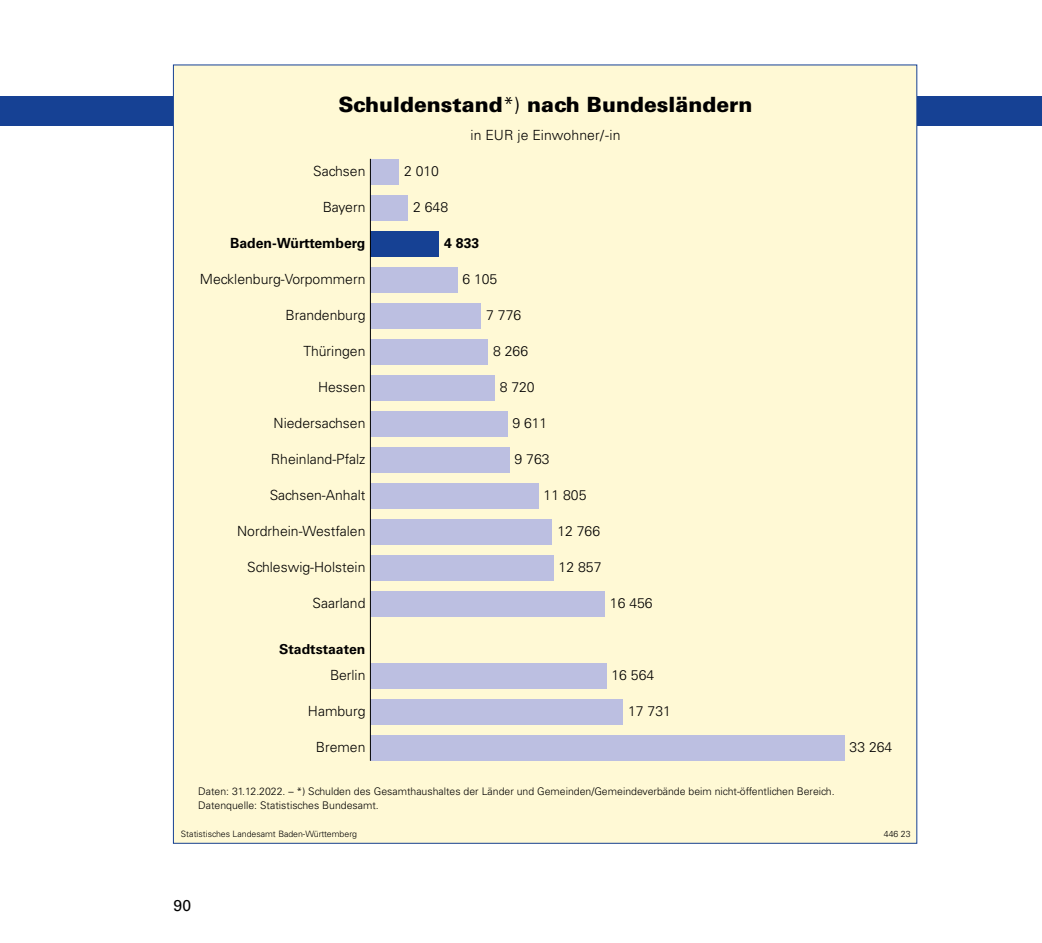
<style>
.page{position:relative;width:1042px;height:943px;background:#fff}
.page>*{position:absolute;margin:0;border:0;box-sizing:border-box;transform-origin:0 0}
.t1{font:900 21px "Univers";color:#000}
.t2{font:15.75px "Univers";color:#000}
.t3{font:300 14px "Univers";color:#000}
.t4{font:700 14px "Univers";color:#000}
.t5{font:700 13.83px "Univers";color:#000}
.t6{font:300 10.5px/14px "Univers";color:#000}
.t7{font:300 8.75px "Univers";color:#000}
.s1{font-weight:300}
</style>
<div class="page">
<div style="left:0;top:96px;width:1042px;height:30px;background:#164194"></div>
<div style="left:173px;top:65px;width:744px;height:778px;background:#fff9d5"></div>
<div style="left:370px;top:159px;width:29px;height:26px;background:#bcbfe1"></div>
<div style="left:370px;top:195px;width:38px;height:26px;background:#bcbfe1"></div>
<div style="left:370px;top:231px;width:69px;height:26px;background:#164194"></div>
<div style="left:370px;top:267px;width:87px;height:26px;background:#bcbfe1"></div>
<div style="left:370px;top:303px;width:111px;height:26px;background:#bcbfe1"></div>
<div style="left:370px;top:339px;width:118px;height:26px;background:#bcbfe1"></div>
<div style="left:370px;top:375px;width:125px;height:26px;background:#bcbfe1"></div>
<div style="left:370px;top:411px;width:137px;height:26px;background:#bcbfe1"></div>
<div style="left:370px;top:447px;width:139px;height:26px;background:#bcbfe1"></div>
<div style="left:370px;top:483px;width:169px;height:26px;background:#bcbfe1"></div>
<div style="left:370px;top:519px;width:182px;height:25px;background:#bcbfe1"></div>
<div style="left:370px;top:555px;width:184px;height:25px;background:#bcbfe1"></div>
<div style="left:370px;top:591px;width:235px;height:25px;background:#bcbfe1"></div>
<div style="left:370px;top:663px;width:236px;height:25px;background:#bcbfe1"></div>
<div style="left:370px;top:699px;width:253px;height:25px;background:#bcbfe1"></div>
<div style="left:370px;top:734px;width:474px;height:26px;background:#bcbfe1"></div>
<hr style="left:370px;top:159px;width:1px;height:601px;background:#000">
<p class="t1" style="left:338px;top:91px;width:416px">Schuldenstand<span class="s1">*)</span> nach Bundesländern</p>
<p class="t3" style="left:470px;top:126px;width:152px">in EUR je Einwohner/-in</p>
<p class="t3" style="left:313px;top:163px;width:54px">Sachsen</p>
<p class="t3" style="left:404px;top:163px;width:37px">2 010</p>
<p class="t3" style="left:413px;top:199px;width:37px">2 648</p>
<p class="t4" style="left:444px;top:235px;width:37px">4 833</p>
<p class="t3" style="left:462px;top:271px;width:37px">6 105</p>
<p class="t3" style="left:486px;top:307px;width:37px">7 776</p>
<p class="t3" style="left:493px;top:343px;width:37px">8 266</p>
<p class="t3" style="left:500px;top:378px;width:37px">8 720</p>
<p class="t3" style="left:512px;top:414px;width:37px">9 611</p>
<p class="t3" style="left:514px;top:450px;width:37px">9 763</p>
<p class="t3" style="left:544px;top:486px;width:44px">11 805</p>
<p class="t3" style="left:557px;top:522px;width:44px">12 766</p>
<p class="t3" style="left:559px;top:558px;width:44px">12 857</p>
<p class="t3" style="left:323px;top:199px;width:44px">Bayern</p>
<p class="t4" style="left:230px;top:235px;width:137px">Baden-Württemberg</p>
<p class="t3" style="left:200px;top:271px;width:167px">Mecklenburg-Vorpommern</p>
<p class="t3" style="left:285px;top:307px;width:82px">Brandenburg</p>
<p class="t3" style="left:303px;top:343px;width:63px">Thüringen</p>
<p class="t3" style="left:318px;top:379px;width:49px">Hessen</p>
<p class="t3" style="left:274px;top:414px;width:93px">Niedersachsen</p>
<p class="t3" style="left:271px;top:450px;width:96px">Rheinland-Pfalz</p>
<p class="t3" style="left:270px;top:486px;width:97px">Sachsen-Anhalt</p>
<p class="t3" style="left:237px;top:522px;width:130px">Nordrhein-Westfalen</p>
<p class="t3" style="left:247px;top:558px;width:120px">Schleswig-Holstein</p>
<p class="t3" style="left:313px;top:594px;width:54px">Saarland</p>
<p class="t3" style="left:610px;top:594px;width:44px">16 456</p>
<p class="t5" style="left:279px;top:641px;width:88px">Stadtstaaten</p>
<p class="t3" style="left:330px;top:666px;width:37px">Berlin</p>
<p class="t3" style="left:308px;top:702px;width:59px">Hamburg</p>
<p class="t3" style="left:316px;top:738px;width:51px">Bremen</p>
<p class="t3" style="left:611px;top:666px;width:44px">16 564</p>
<p class="t3" style="left:628px;top:702px;width:44px">17 731</p>
<p class="t6" style="left:198px;top:784px;width:638px">Daten: 31.12.2022. – *) Schulden des Gesamthaushaltes der Länder und Gemeinden/Gemeindeverbände beim nicht-öffentlichen Bereich.<br>Datenquelle: Statistisches Bundesamt.</p>
<p class="t3" style="left:849px;top:738px;width:44px">33 264</p>
<p class="t7" style="left:181px;top:828px;width:178px">Statistisches Landesamt Baden-Württemberg</p>
<p class="t7" style="left:884px;top:828px;width:28px">446 23</p>
<p class="t2" style="left:174px;top:896px;width:19px">90</p>
</div>
